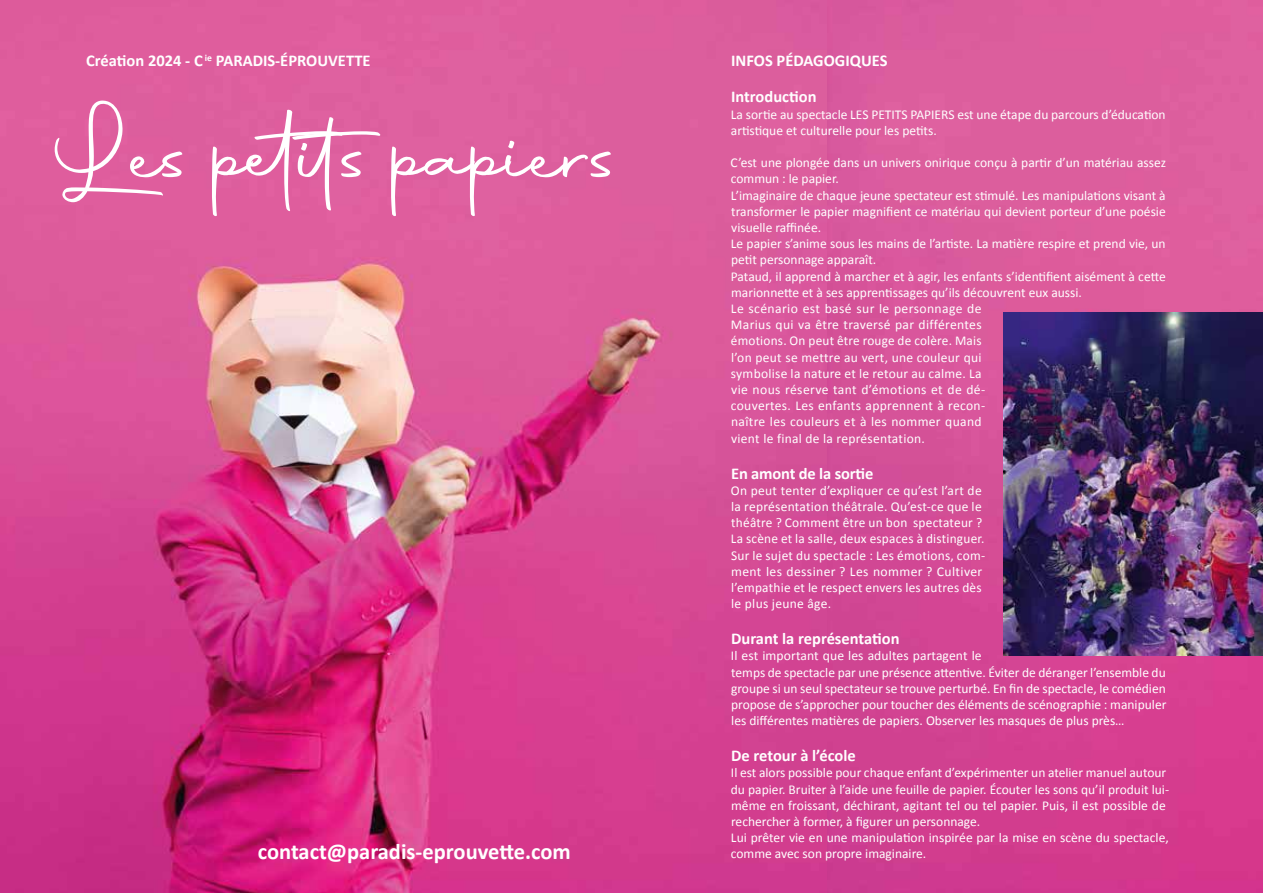
<style>
.page{position:relative;width:1263px;height:893px;background:#fff}
.page>*{position:absolute;margin:0;border:0;box-sizing:border-box;transform-origin:0 0}
.t1{font:109.65px "Autography";letter-spacing:-.01em;color:#fff}
.t2{font:700 22.5px "Calibri";color:#fff}
.t3{font:700 16.5px/36px "Calibri";color:#fff}
.t4{font:13.5px/16.2px "Calibri";color:#fff}
.t5{font:13.5px/16.2px "Calibri";letter-spacing:.02em;color:#fff}
</style>
<div class="page">
<img style="left:0;top:0;width:1263px;height:893px">
<img style="left:1003px;top:312px;width:260px;height:344px">
<p class="t3" style="left:86px;top:43px;width:286px">Création 2024 - C <sup>ie</sup> PARADIS-ÉPROUVETTE</p>
<h1 class="t1" style="left:53px;top:83px;width:572px">Les petits papiers</h1>
<h2 class="t2" style="left:258px;top:837px;width:315px">contact@paradis-eprouvette.com</h2>
<p class="t3" style="left:731px;top:43px;width:158px">INFOS PÉDAGOGIQUES<br>Introduction</p>
<p class="t4" style="left:731px;top:106px;width:436px">La sortie au spectacle LES PETITS PAPIERS est une étape du parcours d’éducation artistique et culturelle pour les petits.</p>
<p class="t4" style="left:731px;top:155px;width:437px">C’est une plongée dans un univers onirique conçu à partir d’un matériau assez commun : le papier.<br>L’imaginaire de chaque jeune spectateur est stimulé. Les manipulations visant à transformer le papier magnifient ce matériau qui devient porteur d’une poésie visuelle raffinée.<br>Le papier s’anime sous les mains de l’artiste. La matière respire et prend vie, un petit personnage apparaît.<br>Pataud, il apprend à marcher et à agir, les enfants s’identifient aisément à cette marionnette et à ses apprentissages qu’ils découvrent eux aussi.<br>Le scénario est basé sur le personnage de<br>Marius qui va être traversé par différentes<br>émotions. On peut être rouge de colère. Mais<br>l’on peut se mettre au vert, une couleur qui<br>symbolise la nature et le retour au calme. La<br>vie nous réserve tant d’émotions et de dé-<br>couvertes. Les enfants apprennent à recon-<br>naître les couleurs et à les nommer quand<br>vient le final de la représentation.</p>
<p class="t3" style="left:731px;top:455px;width:144px">En amont de la sortie</p>
<p class="t5" style="left:731px;top:482px;width:256px">On peut tenter d’expliquer ce qu’est l’art de la représentation théâtrale. Qu’est-ce que le théâtre ? Comment être un bon spectateur ?<br>La scène et la salle, deux espaces à distinguer.<br>Sur le sujet du spectacle : Les émotions, com&shy;ment les dessiner ? Les nommer ? Cultiver l’empathie et le respect envers les autres dès le plus jeune âge.</p>
<p class="t3" style="left:731px;top:621px;width:170px">Durant la représentation</p>
<p class="t4" style="left:731px;top:648px;width:437px">Il est important que les adultes partagent le<br>temps de spectacle par une présence attentive. Éviter de déranger l’ensemble du groupe si un seul spectateur se trouve perturbé. En fin de spectacle, le comédien propose de s’approcher pour toucher des éléments de scénographie : manipuler les différentes matières de papiers. Observer les masques de plus près…</p>
<p class="t3" style="left:731px;top:738px;width:126px">De retour à l’école</p>
<p class="t4" style="left:731px;top:765px;width:440px">Il est alors possible pour chaque enfant d’expérimenter un atelier manuel autour du papier. Bruiter à l’aide une feuille de papier. Écouter les sons qu’il produit lui&shy;même en froissant, déchirant, agitant tel ou tel papier. Puis, il est possible de rechercher à former, à figurer un personnage.<br>Lui prêter vie en une manipulation inspirée par la mise en scène du spectacle, comme avec son propre imaginaire.</p>
</div>
